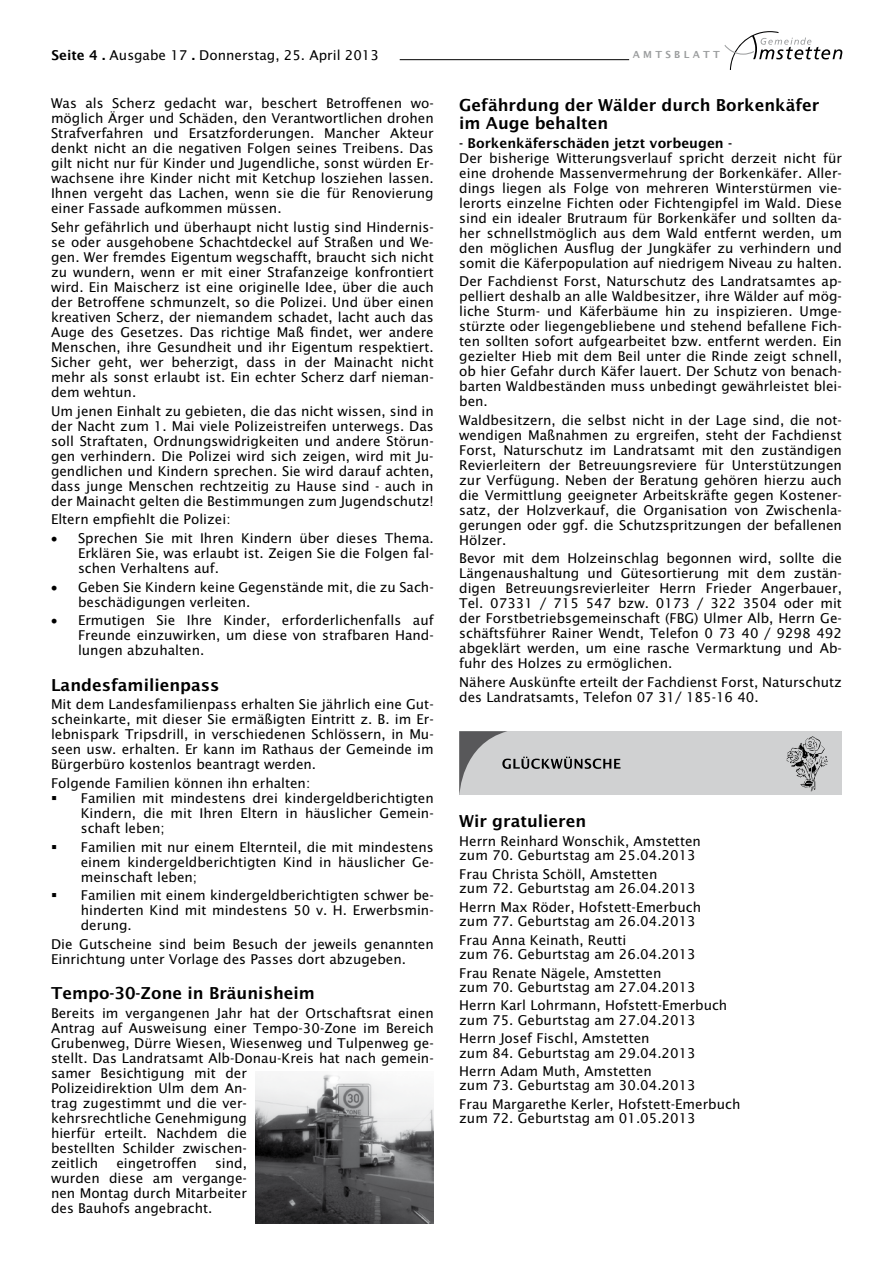
<style>
.page{position:relative;width:893px;height:1263px;background:#fff}
.page>*{position:absolute;margin:0;border:0;box-sizing:border-box;transform-origin:0 0}
.t1{font:16.5px/18px "Lucida Sans Demibold Roman";color:#000}
.t2{font:13.5px/15px "Lucida Sans";color:#000;text-align:justify}
.t3{font:13.5px "Lucida Sans Demibold Roman";color:#000}
.t4{font:9.75px "Lucida Sans Demibold Roman";letter-spacing:.34em;color:#9c9e9f}
.s1{font-family:"Lucida Sans Demibold Roman"}
</style>
<div class="page">
<svg style="left:724px;top:31px;width:118px;height:39px"></svg>
<hr style="left:400px;top:59px;width:229px;height:1px;background:#000">
<div style="left:459px;top:731px;width:383px;height:64px;background:#d0d1d2"></div>
<svg style="left:459px;top:731px;width:162px;height:64px"></svg>
<img style="left:786px;top:737px;width:42px;height:54px">
<img style="left:255px;top:1074px;width:179px;height:149px">
<p class="t2" style="left:51px;top:48px;width:329px"><span class="s1">Seite 4 .</span> Ausgabe 17 <span class="s1">.</span> Donnerstag, 25. April 2013</p>
<p class="t4" style="left:633px;top:48px;width:89px">AMTSBLATT</p>
<p class="t2" style="left:51px;top:96px;width:384px">Was als Scherz gedacht war, beschert Betroffenen wo&shy;möglich Ärger und Schäden, den Verantwortlichen drohen Strafverfahren und Ersatzforderungen. Mancher Akteur denkt nicht an die negativen Folgen seines Treibens. Das gilt nicht nur für Kinder und Jugendliche, sonst würden Er&shy;wachsene ihre Kinder nicht mit Ketchup losziehen lassen.<br>Ihnen vergeht das Lachen, wenn sie die für Renovierung einer Fassade aufkommen müssen.</p>
<p class="t2" style="left:51px;top:220px;width:384px">Sehr gefährlich und überhaupt nicht lustig sind Hindernis&shy;se oder ausgehobene Schachtdeckel auf Straßen und We&shy;gen. Wer fremdes Eigentum wegschafft, braucht sich nicht zu wundern, wenn er mit einer Strafanzeige konfrontiert wird. Ein Maischerz ist eine originelle Idee, über die auch der Betroffene schmunzelt, so die Polizei. Und über einen kreativen Scherz, der niemandem schadet, lacht auch das Auge des Gesetzes. Das richtige Maß findet, wer andere Menschen, ihre Gesundheit und ihr Eigentum respektiert.<br>Sicher geht, wer beherzigt, dass in der Mainacht nicht mehr als sonst erlaubt ist. Ein echter Scherz darf nieman&shy;dem wehtun.</p>
<p class="t2" style="left:51px;top:403px;width:384px">Um jenen Einhalt zu gebieten, die das nicht wissen, sind in der Nacht zum 1. Mai viele Polizeistreifen unterwegs. Das soll Straftaten, Ordnungswidrigkeiten und andere Störun&shy;gen verhindern. Die Polizei wird sich zeigen, wird mit Ju&shy;gendlichen und Kindern sprechen. Sie wird darauf achten, dass junge Menschen rechtzeitig zu Hause sind - auch in der Mainacht gelten die Bestimmungen zum Jugendschutz!</p>
<p class="t2" style="left:51px;top:512px;width:181px">Eltern empfiehlt die Polizei:</p>
<p class="t2" style="left:78px;top:530px;width:357px;text-indent:-27px">• Sprechen Sie mit Ihren Kindern über dieses Thema.<br>Erklären Sie, was erlaubt ist. Zeigen Sie die Folgen fal&shy;schen Verhaltens auf.</p>
<p class="t2" style="left:78px;top:579px;width:357px;text-indent:-27px">• Geben Sie Kindern keine Gegenstände mit, die zu Sach&shy;beschädigungen verleiten.</p>
<p class="t2" style="left:78px;top:613px;width:357px;text-indent:-27px">• Ermutigen Sie Ihre Kinder, erforderlichenfalls auf Freunde einzuwirken, um diese von strafbaren Hand&shy;lungen abzuhalten.</p>
<p class="t1" style="left:51px;top:676px;width:170px">Landesfamilienpass</p>
<p class="t2" style="left:51px;top:697px;width:384px">Mit dem Landesfamilienpass erhalten Sie jährlich eine Gut&shy;scheinkarte, mit dieser Sie ermäßigten Eintritt z. B. im Er&shy;lebnispark Tripsdrill, in verschiedenen Schlössern, in Mu&shy;seen usw. erhalten. Er kann im Rathaus der Gemeinde im Bürgerbüro kostenlos beantragt werden.</p>
<p class="t2" style="left:51px;top:776px;width:261px">Folgende Familien können ihn erhalten:</p>
<p class="t2" style="left:81px;top:791px;width:354px;text-indent:-30px">▪ Familien mit mindestens drei kindergeldberichtigten Kindern, die mit Ihren Eltern in häuslicher Gemein&shy;schaft leben;</p>
<p class="t2" style="left:81px;top:839px;width:354px;text-indent:-30px">▪ Familien mit nur einem Elternteil, die mit mindestens einem kindergeldberichtigten Kind in häuslicher Ge&shy;meinschaft leben;</p>
<p class="t2" style="left:81px;top:888px;width:354px;text-indent:-30px">▪ Familien mit einem kindergeldberichtigten schwer be&shy;hinderten Kind mit mindestens 50 v. H. Erwerbsmin&shy;derung.</p>
<p class="t2" style="left:51px;top:936px;width:384px">Die Gutscheine sind beim Besuch der jeweils genannten<br>Einrichtung unter Vorlage des Passes dort abzugeben.</p>
<p class="t1" style="left:51px;top:984px;width:265px">Tempo-30-Zone in Bräunisheim</p>
<p class="t2" style="left:51px;top:1006px;width:384px;text-align:left">Bereits im vergangenen Jahr hat der Ortschaftsrat einen Antrag auf Ausweisung einer Tempo-30-Zone im Bereich Grubenweg, Dürre Wiesen, Wiesenweg und Tulpenweg ge&shy;stellt. Das Landratsamt Alb-Donau-Kreis hat nach gemein&shy;samer Besichtigung mit der<br>Polizeidirektion Ulm dem An-<br>trag zugestimmt und die ver-<br>kehrsrechtliche Genehmigung<br>hierfür erteilt. Nachdem die<br>bestellten Schilder zwischen-<br>zeitlich</p>
<p class="t1" style="left:459px;top:96px;width:362px">Gefährdung der Wälder durch Borkenkäfer im Auge behalten</p>
<p class="t3" style="left:459px;top:135px;width:274px">- Borkenkäferschäden jetzt vorbeugen -</p>
<p class="t2" style="left:459px;top:150px;width:384px">Der bisherige Witterungsverlauf spricht derzeit nicht für eine drohende Massenvermehrung der Borkenkäfer. Aller&shy;dings liegen als Folge von mehreren Winterstürmen vie&shy;lerorts einzelne Fichten oder Fichtengipfel im Wald. Diese sind ein idealer Brutraum für Borkenkäfer und sollten da&shy;her schnellstmöglich aus dem Wald entfernt werden, um den möglichen Ausflug der Jungkäfer zu verhindern und somit die Käferpopulation auf niedrigem Niveau zu halten.</p>
<p class="t2" style="left:459px;top:274px;width:384px">Der Fachdienst Forst, Naturschutz des Landratsamtes ap&shy;pelliert deshalb an alle Waldbesitzer, ihre Wälder auf mög&shy;liche Sturm- und Käferbäume hin zu inspizieren. Umge&shy;stürzte oder liegengebliebene und stehend befallene Fich&shy;ten sollten sofort aufgearbeitet bzw. entfernt werden. Ein gezielter Hieb mit dem Beil unter die Rinde zeigt schnell, ob hier Gefahr durch Käfer lauert. Der Schutz von benach&shy;barten Waldbeständen muss unbedingt gewährleistet blei&shy;ben.</p>
<p class="t2" style="left:459px;top:412px;width:384px">Waldbesitzern, die selbst nicht in der Lage sind, die not&shy;wendigen Maßnahmen zu ergreifen, steht der Fachdienst Forst, Naturschutz im Landratsamt mit den zuständigen Revierleitern der Betreuungsreviere für Unterstützungen zur Verfügung. Neben der Beratung gehören hierzu auch die Vermittlung geeigneter Arbeitskräfte gegen Kostener&shy;satz, der Holzverkauf, die Organisation von Zwischenla&shy;gerungen oder ggf. die Schutzspritzungen der befallenen Hölzer.</p>
<p class="t2" style="left:459px;top:551px;width:384px">Bevor mit dem Holzeinschlag begonnen wird, sollte die Längenaushaltung und Gütesortierung mit dem zustän&shy;digen Betreuungsrevierleiter Herrn Frieder Angerbauer, Tel. 07331 / 715 547 bzw. 0173 / 322 3504 oder mit der Forstbetriebsgemeinschaft (FBG) Ulmer Alb, Herrn Ge&shy;schäftsführer Rainer Wendt, Telefon 0 73 40 / 9298 492 abgeklärt werden, um eine rasche Vermarktung und Ab&shy;fuhr des Holzes zu ermöglichen.</p>
<p class="t2" style="left:459px;top:675px;width:384px">Nähere Auskünfte erteilt der Fachdienst Forst, Naturschutz des Landratsamts, Telefon 07 31/ 185-16 40.</p>
<p class="t1" style="left:459px;top:812px;width:129px">Wir gratulieren</p>
<p class="t2" style="left:459px;top:834px;width:243px;line-height:14.2px">Herrn Reinhard Wonschik, Amstetten zum 70. Geburtstag am 25.04.2013</p>
<p class="t2" style="left:459px;top:867px;width:238px;line-height:14.2px">Frau Christa Schöll, Amstetten<br>zum 72. Geburtstag am 26.04.2013</p>
<p class="t2" style="left:459px;top:900px;width:243px;line-height:14.2px">Herrn Max Röder, Hofstett-Emerbuch zum 77. Geburtstag am 26.04.2013</p>
<p class="t2" style="left:459px;top:933px;width:238px;line-height:14.2px">Frau Anna Keinath, Reutti<br>zum 76. Geburtstag am 26.04.2013</p>
<p class="t2" style="left:459px;top:966px;width:238px;line-height:14.2px">Frau Renate Nägele, Amstetten<br>zum 70. Geburtstag am 27.04.2013</p>
<p class="t2" style="left:459px;top:998px;width:270px;line-height:14.2px">Herrn Karl Lohrmann, Hofstett-Emerbuch zum 75. Geburtstag am 27.04.2013</p>
<p class="t2" style="left:459px;top:1031px;width:238px;line-height:14.2px">Herrn Josef Fischl, Amstetten<br>zum 84. Geburtstag am 29.04.2013</p>
<p class="t2" style="left:459px;top:1064px;width:238px;line-height:14.2px">Herrn Adam Muth, Amstetten<br>zum 73. Geburtstag am 30.04.2013</p>
<p class="t2" style="left:459px;top:1097px;width:283px;line-height:14.2px">Frau Margarethe Kerler, Hofstett-Emerbuch zum 72. Geburtstag am 01.05.2013</p>
<p class="t2" style="left:116px;top:1156px;width:82px">eingetroffen</p>
<p class="t2" style="left:51px;top:1156px;width:197px;text-indent:164px">sind, wurden diese am vergange&shy;nen Montag durch Mitarbeiter des Bauhofs angebracht.</p>
</div>
